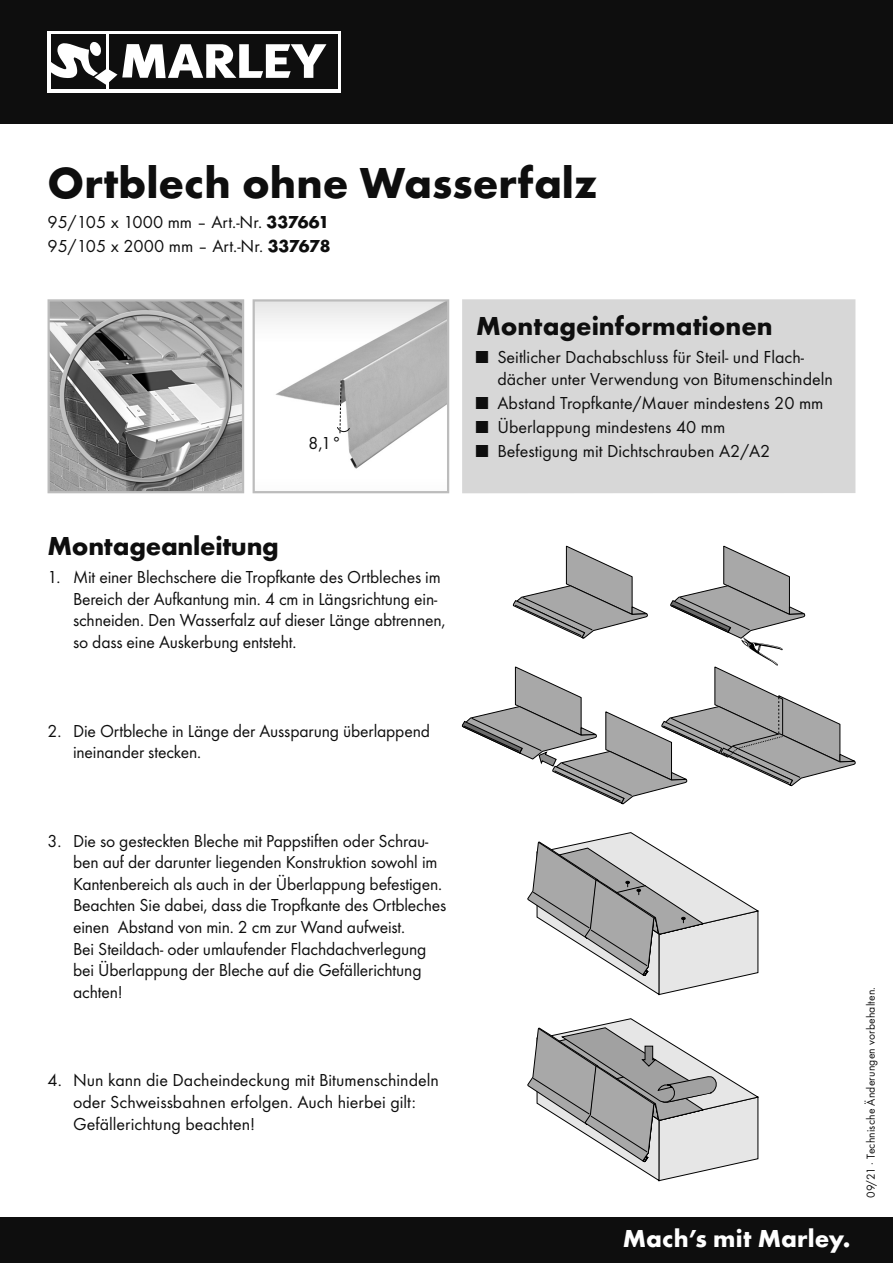
<style>
.page{position:relative;width:893px;height:1263px;background:#fff}
.page>*{position:absolute;margin:0;border:0;box-sizing:border-box;transform-origin:0 0}
.t1{font:700 45px "Futura TOT";color:#0e0e0e}
.t2{font:700 27px "Futura TOT";color:#0e0e0e}
.t3{font:700 25.5px "Futura TOT";letter-spacing:.005em;color:#fff}
.t4{font:18px/21.6px "Futura TOT Boo";letter-spacing:-.01em;color:#0e0e0e}
.t5{font:12px "Futura TOT Boo";letter-spacing:.015em;color:#0e0e0e}
.s1{font-family:"Futura TOT";font-weight:700}
</style>
<div class="page">
<div style="left:0;top:0;width:893px;height:123px;background:#0e0e0e"></div>
<div style="left:0;top:1217px;width:893px;height:46px;background:#0e0e0e"></div>
<div style="left:48px;top:31px;width:293px;height:61px;background:linear-gradient(to right,#fff,#fff)"></div>
<div style="left:109px;top:35px;width:228px;height:54px;background:#0e0e0e"></div>
<div style="left:51px;top:35px;width:54px;height:54px;background:#0e0e0e"></div>
<svg style="left:51px;top:41px;width:275px;height:44px"></svg>
<svg style="left:47px;top:299px;width:198px;height:195px;background:#9a9a9a"></svg>
<div style="left:462px;top:299px;width:393px;height:194px;background:#d7d7d7"></div>
<svg style="left:252px;top:299px;width:198px;height:195px"></svg>
<svg style="left:462px;top:545px;width:394px;height:260px"></svg>
<svg style="left:527px;top:832px;width:232px;height:163px"></svg>
<svg style="left:527px;top:1018px;width:232px;height:163px"></svg>
<h1 class="t1" style="left:48px;top:155px;width:551px">Ortblech ohne Wasserfalz</h1>
<p class="t4" style="left:48px;top:210px;width:284px;line-height:24px">95/105 x 1000 mm ‒ Art.-Nr. <span class="s1">337661<br></span>95/105 x 2000 mm ‒ Art.-Nr. <span class="s1">337678</span></p>
<p class="t4" style="left:308px;top:432px;width:35px">8,1°</p>
<h2 class="t2" style="left:48px;top:529px;width:233px">Montageanleitung</h2>
<p class="t4" style="left:73px;top:566px;width:374px;text-indent:-26px">1. Mit einer Blechschere die Tropfkante des Ortbleches im Bereich der Aufkantung min. 4 cm in Längsrichtung ein&shy;schneiden. Den Wasserfalz auf dieser Länge abtrennen, so dass eine Auskerbung entsteht.</p>
<p class="t4" style="left:73px;top:720px;width:358px;text-indent:-26px">2. Die Ortbleche in Länge der Aussparung überlappend ineinander stecken.</p>
<h2 class="t2" style="left:476px;top:309px;width:298px">Montageinformationen</h2>
<p class="t4" style="left:497px;top:346px;width:337px;text-indent:-21px">■ Seitlicher Dachabschluss für Steil- und Flach&shy;dächer unter Verwendung von Bitumenschindeln</p>
<p class="t4" style="left:476px;top:392px;width:349px">■ Abstand Tropfkante/Mauer mindestens 20 mm</p>
<p class="t4" style="left:476px;top:416px;width:251px">■ Überlappung mindestens 40 mm</p>
<p class="t4" style="left:476px;top:440px;width:296px">■ Befestigung mit Dichtschrauben A2/A2</p>
<p class="t4" style="left:73px;top:830px;width:375px;text-indent:-26px">3. Die so gesteckten Bleche mit Pappstiften oder Schrau&shy;ben auf der darunter liegenden Konstruktion sowohl im Kantenbereich als auch in der Überlappung befestigen.<br>Beachten Sie dabei, dass die Tropfkante des Ortbleches einen Abstand von min. 2 cm zur Wand aufweist.<br>Bei Steildach- oder umlaufender Flachdachverlegung bei Überlappung der Bleche auf die Gefällerichtung achten!</p>
<p class="t4" style="left:73px;top:1069px;width:367px;text-indent:-26px">4. Nun kann die Dacheindeckung mit Bitumenschindeln oder Schweissbahnen erfolgen. Auch hierbei gilt:<br>Gefällerichtung beachten!</p>
<h3 class="t3" style="left:623px;top:1223px;width:229px">Mach’s mit Marley.</h3>
<p class="t5" style="left:864px;top:1198px;width:213px;rotate:-90deg">09/21 · Technische Änderungen vorbehalten.</p>
</div>
